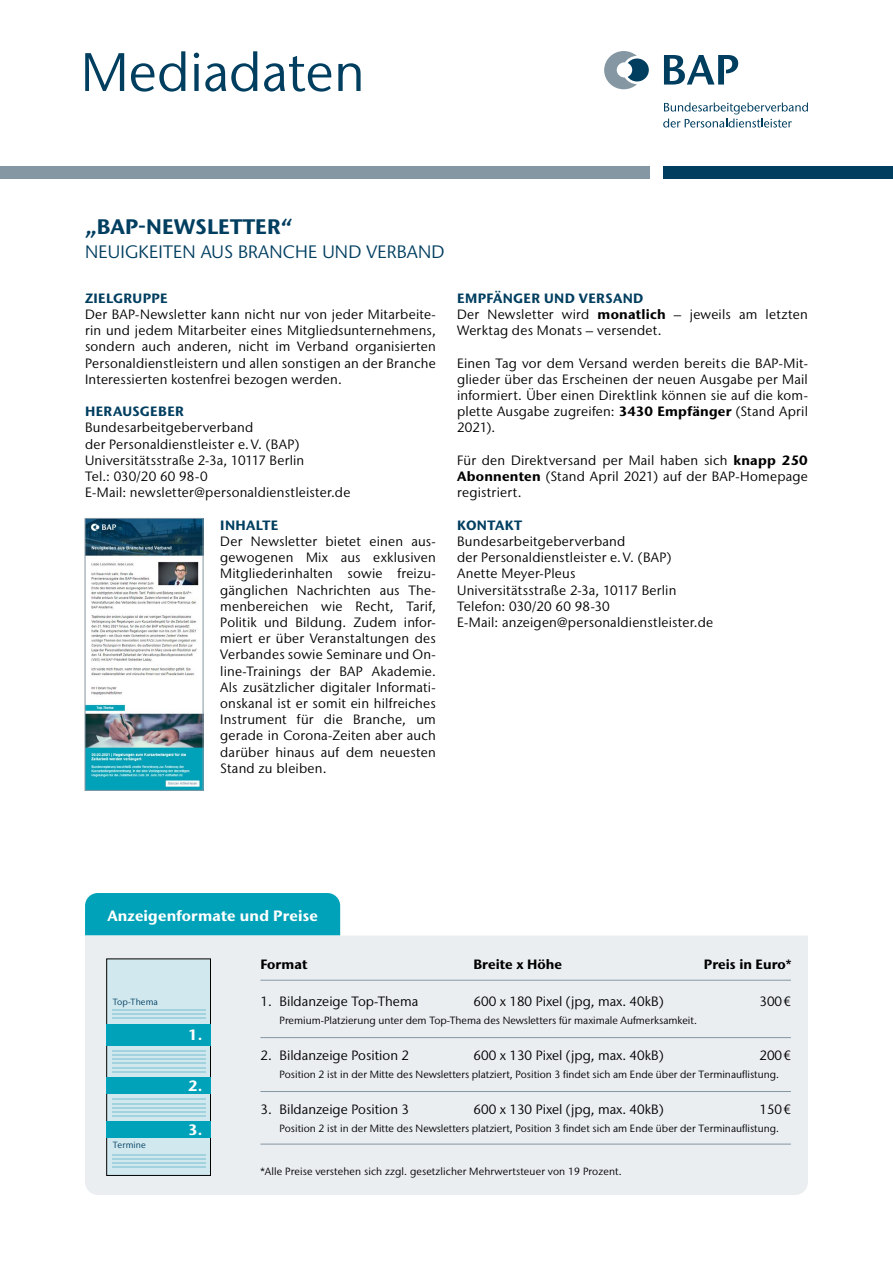
<style>
.page{position:relative;width:893px;height:1263px;background:#fff}
.page>*{position:absolute;margin:0;border:0;box-sizing:border-box;transform-origin:0 0}
.t1{font:54px "Stone Sans IIITC Std";color:#003e60}
.t2{font:700 21px "Stone Sans IIITC Std";letter-spacing:.01em;color:#003e60}
.t3{font:18px "Stone Sans IIITC Std";letter-spacing:.01em;color:#003e60}
.t4{font:700 15px "Stone Sans IIITC Std";letter-spacing:.01em;color:#fff}
.t5{font:13.5px/16.2px "Stone Sans IIITC Std";letter-spacing:.015em;color:#000;text-align:justify}
.t6{font:700 13.5px "Stone Sans IIITC Std";letter-spacing:.025em;color:#003e60}
.t7{font:700 13.5px "Stone Sans IIITC Std";color:#000}
.t8{font:10.5px "Stone Sans IIITC Std";color:#000}
.t9{font:9px "Stone Sans IIITC Std";letter-spacing:.01em;color:#003e60}
.s1{font-weight:700;color:#003e60}
.s2{font-weight:700}
</style>
<div class="page">
<svg style="left:604px;top:51px;width:45px;height:38px"></svg>
<svg style="left:664px;top:55px;width:74px;height:30px"></svg>
<svg style="left:663px;top:103px;width:145px;height:25px"></svg>
<div style="left:663px;top:166px;width:230px;height:13px;background:#003e60"></div>
<div style="left:0;top:166px;width:649px;height:13px;background:#8597a3"></div>
<div style="left:85px;top:893px;width:255px;height:42px;background:#00a2b9"></div>
<div style="left:85px;top:935px;width:723px;height:260px;background:#ebeef1"></div>
<div style="left:107px;top:959px;width:103px;height:216px;background:#d1e8ef"></div>
<div style="left:106px;top:958px;width:105px;height:218px;border:1px solid #000"></div>
<div style="left:106px;top:1121px;width:105px;height:17px;background:#00a2b9"></div>
<div style="left:106px;top:1077px;width:105px;height:17px;background:#00a2b9"></div>
<div style="left:106px;top:1024px;width:105px;height:21px;background:#00a2b9"></div>
<hr style="left:260px;top:980px;width:531px;height:1px;background:#8597a3">
<hr style="left:260px;top:1037px;width:531px;height:1px;background:#8597a3">
<hr style="left:260px;top:1091px;width:531px;height:1px;background:#8597a3">
<hr style="left:260px;top:1144px;width:531px;height:1px;background:#8597a3">
<hr style="left:113px;top:1009px;width:93px;height:2px;background:#a2d2de">
<hr style="left:113px;top:1062px;width:93px;height:2px;background:#a2d2de">
<hr style="left:113px;top:1111px;width:93px;height:2px;background:#a2d2de">
<hr style="left:113px;top:1162px;width:93px;height:2px;background:#a2d2de">
<hr style="left:113px;top:1050px;width:93px;height:2px;background:#a2d2de">
<hr style="left:113px;top:1098px;width:93px;height:2px;background:#a2d2de">
<hr style="left:113px;top:1013px;width:93px;height:2px;background:#a2d2de">
<hr style="left:113px;top:1067px;width:93px;height:1px;background:#a2d2de">
<hr style="left:113px;top:1115px;width:93px;height:2px;background:#a2d2de">
<hr style="left:113px;top:1166px;width:93px;height:2px;background:#a2d2de">
<hr style="left:113px;top:1054px;width:93px;height:2px;background:#a2d2de">
<hr style="left:113px;top:1103px;width:93px;height:1px;background:#a2d2de">
<hr style="left:113px;top:1153px;width:93px;height:2px;background:#a2d2de">
<hr style="left:113px;top:1017px;width:93px;height:2px;background:#a2d2de">
<hr style="left:113px;top:1071px;width:93px;height:2px;background:#a2d2de">
<hr style="left:113px;top:1058px;width:93px;height:2px;background:#a2d2de">
<hr style="left:113px;top:1107px;width:93px;height:2px;background:#a2d2de">
<hr style="left:113px;top:1158px;width:93px;height:2px;background:#a2d2de">
<img style="left:87px;top:520px;width:114px;height:268px">
<div style="left:85px;top:518px;width:118px;height:272px;border:1px solid #8597a3"></div>
<h1 class="t1" style="left:81px;top:39px;width:285px">Mediadaten</h1>
<h2 class="t2" style="left:85px;top:213px;width:209px">„BAP-NEWSLETTER“</h2>
<h3 class="t3" style="left:85px;top:241px;width:361px">NEUIGKEITEN AUS BRANCHE UND VERBAND</h3>
<p class="t6" style="left:85px;top:289px;width:84px">ZIELGRUPPE</p>
<p class="t5" style="left:85px;top:306px;width:352px">Der BAP-Newsletter kann nicht nur von jeder Mitarbeite&shy;rin und jedem Mitarbeiter eines Mitgliedsunternehmens, sondern auch anderen, nicht im Verband organisierten Personaldienstleistern und allen sonstigen an der Branche Interessierten kostenfrei bezogen werden.</p>
<p class="t6" style="left:85px;top:403px;width:100px">HERAUSGEBER</p>
<p class="t5" style="left:85px;top:420px;width:267px;text-align:left">Bundesarbeitgeberverband<br>der Personaldienstleister e.V. (BAP)<br>Universitätsstraße 2-3a, 10117 Berlin<br>Tel.: 030/20 60 98-0<br>E-Mail: newsletter@personaldienstleister.de</p>
<p class="t6" style="left:220px;top:516px;width:60px">INHALTE</p>
<p class="t5" style="left:220px;top:533px;width:217px">Der Newsletter bietet einen aus&shy;gewogenen Mix aus exklusiven Mitgliederinhalten sowie freizu&shy;gänglichen Nachrichten aus The&shy;menbereichen wie Recht, Tarif, Politik und Bildung. Zudem infor&shy;miert er über Veranstaltungen des Verbandes sowie Seminare und On&shy;line-Trainings der BAP Akademie.<br>Als zusätzlicher digitaler Informati&shy;onskanal ist er somit ein hilfreiches Instrument für die Branche, um gerade in Corona-Zeiten aber auch darüber hinaus auf dem neuesten Stand zu bleiben.</p>
<p class="t5" style="left:457px;top:290px;width:352px;text-align:left"><span class="s1">EMPFÄNGER UND VERSAND<br></span>Der Newsletter wird <span class="s2">monatlich</span> – jeweils am letzten<br>Werktag des Monats – versendet.</p>
<p class="t5" style="left:457px;top:355px;width:352px">Einen Tag vor dem Versand werden bereits die BAP-Mit&shy;glieder über das Erscheinen der neuen Ausgabe per Mail informiert. Über einen Direktlink können sie auf die kom&shy;plette Ausgabe zugreifen: <span class="s2">3430 Empfänger</span> (Stand April 2021).</p>
<p class="t5" style="left:457px;top:452px;width:352px">Für den Direktversand per Mail haben sich <span class="s2">knapp 250<br>Abonnenten</span> (Stand April 2021) auf der BAP-Homepage registriert.</p>
<p class="t6" style="left:457px;top:516px;width:67px">KONTAKT</p>
<p class="t5" style="left:457px;top:533px;width:258px;text-align:left">Bundesarbeitgeberverband<br>der Personaldienstleister e.V. (BAP)<br>Anette Meyer-Pleus<br>Universitätsstraße 2-3a, 10117 Berlin Telefon: 030/20 60 98-30<br>E-Mail: anzeigen@personaldienstleister.de</p>
<p class="t4" style="left:107px;top:906px;width:212px">Anzeigenformate und Preise</p>
<p class="t9" style="left:113px;top:996px;width:47px">Top-Thema</p>
<p class="t9" style="left:113px;top:1140px;width:35px">Termine</p>
<p class="t4" style="left:188px;top:1025px;width:16px">1.</p>
<p class="t4" style="left:188px;top:1076px;width:16px">2.</p>
<p class="t4" style="left:188px;top:1120px;width:16px">3.</p>
<p class="t7" style="left:260px;top:956px;width:49px">Format</p>
<p class="t7" style="left:473px;top:956px;width:90px">Breite x Höhe</p>
<p class="t7" style="left:704px;top:956px;width:89px">Preis in Euro*</p>
<p class="t5" style="left:260px;top:993px;width:159px">1. Bildanzeige Top-Thema</p>
<p class="t5" style="left:473px;top:993px;width:192px">600 x 180 Pixel (jpg, max. 40kB)</p>
<p class="t5" style="left:759px;top:993px;width:34px">300€</p>
<p class="t8" style="left:280px;top:1013px;width:419px">Premium-Platzierung unter dem Top-Thema des Newsletters für maximale Aufmerksamkeit.</p>
<p class="t5" style="left:260px;top:1047px;width:150px">2. Bildanzeige Position 2</p>
<p class="t5" style="left:473px;top:1047px;width:192px">600 x 130 Pixel (jpg, max. 40kB)</p>
<p class="t5" style="left:759px;top:1047px;width:34px">200€</p>
<p class="t8" style="left:280px;top:1067px;width:501px">Position 2 ist in der Mitte des Newsletters platziert, Position 3 findet sich am Ende über der Terminauflistung.</p>
<p class="t5" style="left:260px;top:1101px;width:150px">3. Bildanzeige Position 3</p>
<p class="t5" style="left:473px;top:1101px;width:192px">600 x 130 Pixel (jpg, max. 40kB)</p>
<p class="t5" style="left:759px;top:1101px;width:34px">150€</p>
<p class="t8" style="left:280px;top:1121px;width:501px">Position 2 ist in der Mitte des Newsletters platziert, Position 3 findet sich am Ende über der Terminauflistung.</p>
<p class="t8" style="left:260px;top:1165px;width:363px">*Alle Preise verstehen sich zzgl. gesetzlicher Mehrwertsteuer von 19 Prozent.</p>
</div>
